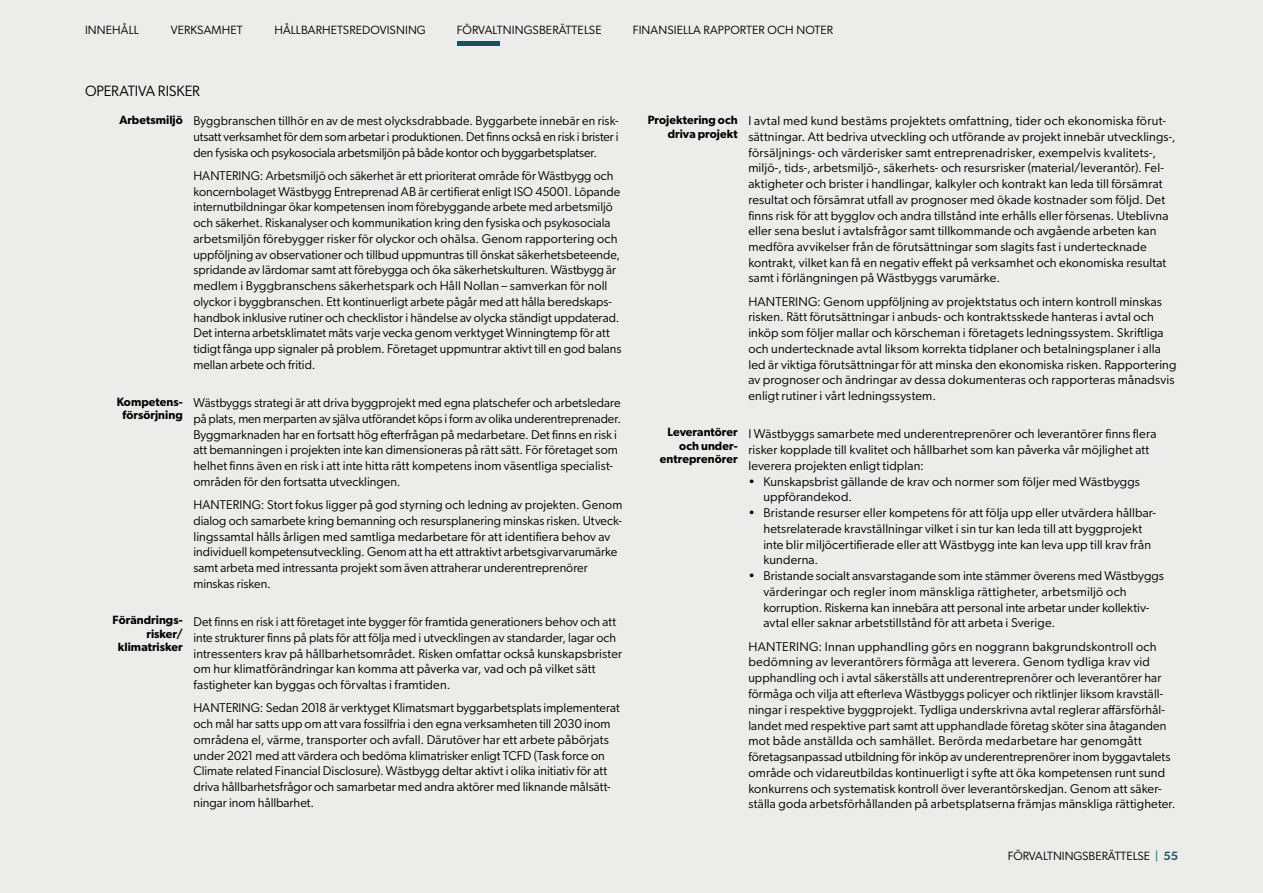
<style>
.page{position:relative;width:1263px;height:893px;background:#ececea}
.page>*{position:absolute;margin:0;border:0;box-sizing:border-box;transform-origin:0 0}
.t1{font:15px "Gibson";letter-spacing:-.005em;color:#000}
.t2{font:12.75px/15.8px "Gibson";letter-spacing:.005em;color:#000}
.t3{font:600 12px/13.5px "Gibson";letter-spacing:.005em;color:#000;text-align:right}
.t4{font:12px "Gibson";letter-spacing:.01em;color:#000}
.s1{font-weight:500;color:#1b9e8a}
.s2{font-weight:500;color:#184f62}
</style>
<div class="page">
<hr style="left:457px;top:41px;width:42px;height:4px;background:#184f62">
<p class="t4" style="left:85px;top:23px;width:55px">INNEHÅLL</p>
<p class="t4" style="left:171px;top:23px;width:73px">VERKSAMHET</p>
<p class="t4" style="left:274px;top:23px;width:153px">HÅLLBARHETSREDOVISNING</p>
<p class="t4" style="left:457px;top:23px;width:146px">FÖRVALTNINGSBERÄTTELSE</p>
<p class="t4" style="left:633px;top:23px;width:202px">FINANSIELLA RAPPORTER OCH NOTER</p>
<p class="t1" style="left:85px;top:81px;width:116px">OPERATIVA RISKER</p>
<p class="t3" style="left:119px;top:113px;width:65px">Arbetsmiljö</p>
<p class="t3" style="left:648px;top:113px;width:91px">Projektering och driva projekt</p>
<p class="t2" style="left:193px;top:113px;width:427px;text-align:justify">Byggbranschen tillhör en av de mest olycksdrabbade. Byggarbete innebär en risk&shy;utsatt verksamhet för dem som arbetar i produktionen. Det finns också en risk i brister i den fysiska och psykosociala arbetsmiljön på både kontor och byggarbetsplatser.</p>
<p class="t2" style="left:193px;top:167px;width:429px">HANTERING: Arbetsmiljö och säkerhet är ett prioriterat område för Wästbygg och koncernbolaget Wästbygg Entreprenad AB är certifierat enligt ISO 45001. Löpande internutbildningar ökar kompetensen inom förebyggande arbete med arbetsmiljö och säkerhet. Riskanalyser och kommunikation kring den fysiska och psykosociala arbetsmiljön förebygger risker för olyckor och ohälsa. Genom rapportering och uppföljning av observationer och tillbud uppmuntras till önskat säkerhetsbeteende, spridande av lärdomar samt att förebygga och öka säkerhetskulturen. Wästbygg är medlem i Byggbranschens säkerhetspark och Håll Nollan – samverkan för noll olyckor i byggbranschen. Ett kontinuerligt arbete pågår med att hålla beredskaps&shy;handbok inklusive rutiner och checklistor i händelse av olycka ständigt uppdaterad.<br>Det interna arbetsklimatet mäts varje vecka genom verktyget Winningtemp för att tidigt fånga upp signaler på problem. Företaget uppmuntrar aktivt till en god balans mellan arbete och fritid.</p>
<p class="t2" style="left:193px;top:395px;width:429px">Wästbyggs strategi är att driva byggprojekt med egna platschefer och arbetsledare på plats, men merparten av själva utförandet köps i form av olika underentreprenader.<br>Byggmarknaden har en fortsatt hög efterfrågan på medarbetare. Det finns en risk i att bemanningen i projekten inte kan dimensioneras på rätt sätt. För företaget som helhet finns även en risk i att inte hitta rätt kompetens inom väsentliga specialist&shy;områden för den fortsatta utvecklingen.</p>
<p class="t2" style="left:193px;top:497px;width:430px">HANTERING: Stort fokus ligger på god styrning och ledning av projekten. Genom dialog och samarbete kring bemanning och resursplanering minskas risken. Utveck&shy;lingssamtal hålls årligen med samtliga medarbetare för att identifiera behov av individuell kompetensutveckling. Genom att ha ett attraktivt arbetsgivarvarumärke samt arbeta med intressanta projekt som även attraherar underentreprenörer minskas risken.</p>
<p class="t2" style="left:193px;top:614px;width:430px">Det finns en risk i att företaget inte bygger för framtida generationers behov och att inte strukturer finns på plats för att följa med i utvecklingen av standarder, lagar och intressenters krav på hållbarhetsområdet. Risken omfattar också kunskapsbrister om hur klimatförändringar kan komma att påverka var, vad och på vilket sätt fastigheter kan byggas och förvaltas i framtiden.</p>
<p class="t2" style="left:193px;top:700px;width:428px">HANTERING: Sedan 2018 är verktyget Klimatsmart byggarbetsplats implementerat och mål har satts upp om att vara fossilfria i den egna verksamheten till 2030 inom områdena el, värme, transporter och avfall. Därutöver har ett arbete påbörjats under 2021 med att värdera och bedöma klimatrisker enligt TCFD (Task force on Climate related Financial Disclosure). Wästbygg deltar aktivt i olika initiativ för att driva hållbarhetsfrågor och samarbetar med andra aktörer med liknande målsätt&shy;ningar inom hållbarhet.</p>
<p class="t3" style="left:117px;top:395px;width:68px;text-align:center">Kompetens&shy;försörjning</p>
<p class="t3" style="left:660px;top:425px;width:79px">Leverantörer och under&shy;entreprenörer</p>
<p class="t3" style="left:113px;top:613px;width:72px">Förändrings&shy;risker/ klimatrisker</p>
<p class="t2" style="left:748px;top:113px;width:429px">I avtal med kund bestäms projektets omfattning, tider och ekonomiska förut&shy;sättningar. Att bedriva utveckling och utförande av projekt innebär utvecklings-, försäljnings- och värderisker samt entreprenadrisker, exempelvis kvalitets-, miljö-, tids-, arbetsmiljö-, säkerhets- och resursrisker (material/leverantör). Fel&shy;aktigheter och brister i handlingar, kalkyler och kontrakt kan leda till försämrat resultat och försämrat utfall av prognoser med ökade kostnader som följd. Det finns risk för att bygglov och andra tillstånd inte erhålls eller försenas. Uteblivna eller sena beslut i avtalsfrågor samt tillkommande och avgående arbeten kan medföra avvikelser från de förutsättningar som slagits fast i undertecknade kontrakt, vilket kan få en negativ effekt på verksamhet och ekonomiska resultat samt i förlängningen på Wästbyggs varumärke.</p>
<p class="t2" style="left:748px;top:293px;width:430px">HANTERING: Genom uppföljning av projektstatus och intern kontroll minskas risken. Rätt förutsättningar i anbuds- och kontraktsskede hanteras i avtal och inköp som följer mallar och körscheman i företagets ledningssystem. Skriftliga och undertecknade avtal liksom korrekta tidplaner och betalningsplaner i alla led är viktiga förutsättningar för att minska den ekonomiska risken. Rapportering av prognoser och ändringar av dessa dokumenteras och rapporteras månadsvis enligt rutiner i vårt ledningssystem.</p>
<p class="t2" style="left:748px;top:426px;width:409px">I Wästbyggs samarbete med underentreprenörer och leverantörer finns flera risker kopplade till kvalitet och hållbarhet som kan påverka vår möjlighet att leverera projekten enligt tidplan:</p>
<p class="t2" style="left:763px;top:473px;width:378px;text-indent:-15px">• Kunskapsbrist gällande de krav och normer som följer med Wästbyggs uppförandekod.</p>
<p class="t2" style="left:763px;top:505px;width:394px;text-indent:-15px">• Bristande resurser eller kompetens för att följa upp eller utvärdera hållbar&shy;hetsrelaterade kravställningar vilket i sin tur kan leda till att byggprojekt inte blir miljöcertifierade eller att Wästbygg inte kan leva upp till krav från kunderna.</p>
<p class="t2" style="left:763px;top:568px;width:402px;text-indent:-15px">• Bristande socialt ansvarstagande som inte stämmer överens med Wästbyggs värderingar och regler inom mänskliga rättigheter, arbetsmiljö och korruption. Riskerna kan innebära att personal inte arbetar under kollektiv&shy;avtal eller saknar arbetstillstånd för att arbeta i Sverige.</p>
<p class="t2" style="left:748px;top:638px;width:429px">HANTERING: Innan upphandling görs en noggrann bakgrundskontroll och bedömning av leverantörers förmåga att leverera. Genom tydliga krav vid upphandling och i avtal säkerställs att underentreprenörer och leverantörer har förmåga och vilja att efterleva Wästbyggs policyer och riktlinjer liksom kravställ&shy;ningar i respektive byggprojekt. Tydliga underskrivna avtal reglerar affärsförhål&shy;landet med respektive part samt att upphandlade företag sköter sina åtaganden mot både anställda och samhället. Berörda medarbetare har genomgått företagsanpassad utbildning för inköp av underentreprenörer inom byggavtalets område och vidareutbildas kontinuerligt i syfte att öka kompetensen runt sund konkurrens och systematisk kontroll över leverantörskedjan. Genom att säker&shy;ställa goda arbetsförhållanden på arbetsplatserna främjas mänskliga rättigheter.</p>
<p class="t4" style="left:1008px;top:849px;width:172px">FÖRVALTNINGSBERÄTTELSE <span class="s1">|</span> <span class="s2">55</span></p>
</div>
